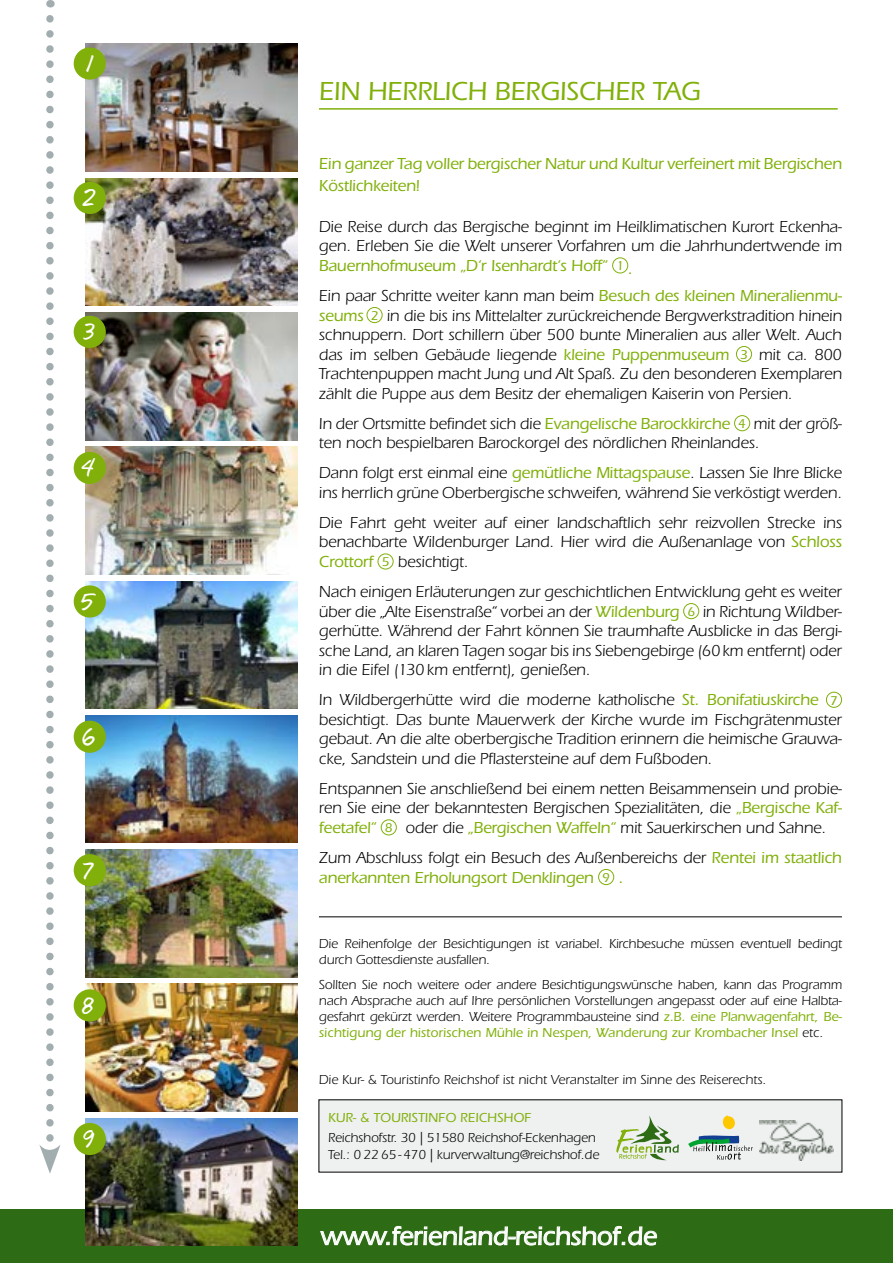
<style>
.page{position:relative;width:893px;height:1263px;background:#fff}
.page>*{position:absolute;margin:0;border:0;box-sizing:border-box;transform-origin:0 0}
.t1{font:500 27px "Itc Eras";letter-spacing:-.01em;color:#80b009}
.t2{font:500 26.55px "Itc Eras";letter-spacing:-.01em;color:#fff}
.t3{font:21.15px "Annifont";color:#fff;scale:.9 1}
.t4{font:16.5px/19.5px "ITC Eras Std";letter-spacing:-.01em;color:#000}
.t5{font:500 16.5px/22.5px "Itc Eras";letter-spacing:-.015em;color:#80b009}
.t6{font:13.5px/16.2px "ITC Eras Std";letter-spacing:-.01em;color:#000}
.t7{font:500 13.5px "Itc Eras";color:#80b009}
.s1{font-size:13.2px}
.s2{font-family:"Itc Eras";font-weight:500;color:#80b009}
.s3{font-family:"Itc Eras";font-weight:500;font-size:13.2px;color:#80b009}
.s4{font-family:"ITC Eras Std";font-weight:400;color:#000}
</style>
<div class="page">
<div style="left:319px;top:1100px;width:523px;height:72px;background:#eff0f0"></div>
<div style="left:612px;top:257px;width:16px;height:16px;border:1px solid #80b009;border-radius:50%"></div>
<div style="left:367px;top:307px;width:15px;height:16px;border:1px solid #80b009;border-radius:50%"></div>
<div style="left:736px;top:346px;width:16px;height:16px;border:1px solid #80b009;border-radius:50%"></div>
<div style="left:734px;top:415px;width:16px;height:16px;border:1px solid #80b009;border-radius:50%"></div>
<div style="left:378px;top:553px;width:15px;height:16px;border:1px solid #80b009;border-radius:50%"></div>
<div style="left:683px;top:603px;width:16px;height:16px;border:1px solid #80b009;border-radius:50%"></div>
<div style="left:826px;top:692px;width:16px;height:16px;border:1px solid #80b009;border-radius:50%"></div>
<div style="left:381px;top:819px;width:16px;height:16px;border:1px solid #80b009;border-radius:50%"></div>
<div style="left:598px;top:869px;width:16px;height:16px;border:1px solid #80b009;border-radius:50%"></div>
<hr style="left:319px;top:108px;width:519px;height:2px;background:#80b009">
<hr style="left:319px;top:916px;width:523px;height:1px;background:#000">
<div style="left:0;top:1210px;width:893px;height:53px;background:#2d6c15"></div>
<svg style="left:320px;top:1226px;width:337px;height:19px"></svg>
<svg style="left:39px;top:19px;width:22px;height:1155px"></svg>
<img style="left:85px;top:581px;width:213px;height:127px">
<img style="left:85px;top:1118px;width:213px;height:127px">
<img style="left:85px;top:715px;width:213px;height:128px">
<img style="left:85px;top:849px;width:213px;height:128px">
<img style="left:85px;top:984px;width:213px;height:127px">
<img style="left:85px;top:312px;width:213px;height:128px">
<img style="left:85px;top:447px;width:213px;height:127px">
<img style="left:85px;top:178px;width:213px;height:128px">
<img style="left:85px;top:44px;width:213px;height:127px">
<div style="left:74px;top:182px;width:32px;height:32px;background:#80b009;border-radius:50%"></div>
<div style="left:74px;top:47px;width:32px;height:33px;background:#80b009;border-radius:50%"></div>
<div style="left:74px;top:316px;width:32px;height:32px;background:#80b009;border-radius:50%"></div>
<div style="left:74px;top:452px;width:32px;height:32px;background:#80b009;border-radius:50%"></div>
<div style="left:74px;top:585px;width:32px;height:32px;background:#80b009;border-radius:50%"></div>
<div style="left:74px;top:721px;width:32px;height:32px;background:#80b009;border-radius:50%"></div>
<div style="left:74px;top:854px;width:32px;height:32px;background:#80b009;border-radius:50%"></div>
<div style="left:74px;top:989px;width:32px;height:32px;background:#80b009;border-radius:50%"></div>
<div style="left:74px;top:1123px;width:32px;height:32px;background:#80b009;border-radius:50%"></div>
<svg style="left:688px;top:1115px;width:65px;height:45px"></svg>
<svg style="left:616px;top:1115px;width:63px;height:45px"></svg>
<svg style="left:759px;top:1120px;width:44px;height:41px"></svg>
<img style="left:760px;top:1121px;width:73px;height:39px">
<p class="t3" style="left:81px;top:46px;width:16px">1</p>
<p class="t3" style="left:79px;top:181px;width:20px">2</p>
<p class="t3" style="left:80px;top:315px;width:19px">3</p>
<p class="t3" style="left:80px;top:451px;width:20px">4</p>
<p class="t3" style="left:79px;top:584px;width:22px">5</p>
<p class="t3" style="left:80px;top:720px;width:19px">6</p>
<p class="t3" style="left:81px;top:853px;width:17px">7</p>
<p class="t3" style="left:81px;top:988px;width:17px">8</p>
<p class="t3" style="left:81px;top:1122px;width:18px">9</p>
<h1 class="t1" style="left:319px;top:76px;width:383px">EIN HERRLICH BERGISCHER TAG</h1>
<p class="t5" style="left:319px;top:152px;width:524px">Ein ganzer Tag voller bergischer Natur und Kultur verfeinert mit Bergischen<br>Köstlichkeiten!</p>
<p class="t4" style="left:319px;top:217px;width:525px">Die Reise durch das Bergische beginnt im Heilklimatischen Kurort Eckenha&shy;gen. Erleben Sie die Welt unserer Vorfahren um die Jahrhundertwende im</p>
<p class="t5" style="left:319px;top:254px;width:315px">Bauernhofmuseum „D‘r Isenhardt‘s Hoff“ <span class="s1">1</span> .</p>
<p class="t4" style="left:319px;top:286px;width:525px;text-align:justify">Ein paar Schritte weiter kann man beim <span class="s2">Besuch des kleinen Mineralienmu&shy;seums</span> <span class="s3">2</span> in die bis ins Mittelalter zurückreichende Bergwerkstradition hinein schnuppern. Dort schillern über 500 bunte Mineralien aus aller Welt. Auch das im selben Gebäude liegende <span class="s2">kleine Puppenmuseum</span> <span class="s3">3</span> mit ca. 800<br>Trachtenpuppen macht Jung und Alt Spaß. Zu den besonderen Exemplaren zählt die Puppe aus dem Besitz der ehemaligen Kaiserin von Persien.</p>
<p class="t4" style="left:319px;top:414px;width:525px">In der Ortsmitte befindet sich die <span class="s2">Evangelische Barockkirche</span> <span class="s3">4</span> mit der größ&shy;ten noch bespielbaren Barockorgel des nördlichen Rheinlandes.</p>
<p class="t4" style="left:319px;top:463px;width:525px">Dann folgt erst einmal eine <span class="s2">gemütliche Mittagspause</span>. Lassen Sie Ihre Blicke ins herrlich grüne Oberbergische schweifen, während Sie verköstigt werden.</p>
<p class="t4" style="left:319px;top:513px;width:525px;text-align:justify">Die Fahrt geht weiter auf einer landschaftlich sehr reizvollen Strecke ins benachbarte Wildenburger Land. Hier wird die Außenanlage von <span class="s2">Schloss Crottorf</span> <span class="s3">5</span> besichtigt.</p>
<p class="t4" style="left:319px;top:582px;width:525px;text-align:justify">Nach einigen Erläuterungen zur geschichtlichen Entwicklung geht es weiter über die „Alte Eisenstraße“ vorbei an der <span class="s2">Wildenburg</span> <span class="s3">6</span> in Richtung Wildber&shy;gerhütte. Während der Fahrt können Sie traumhafte Ausblicke in das Bergi&shy;sche Land, an klaren Tagen sogar bis ins Siebengebirge (60 km entfernt) oder in die Eifel (130 km entfernt), genießen.</p>
<p class="t4" style="left:319px;top:690px;width:525px">In Wildbergerhütte wird die moderne katholische <span class="s2">St. Bonifatiuskirche</span> <span class="s3">7 </span>besichtigt. Das bunte Mauerwerk der Kirche wurde im Fischgrätenmuster gebaut. An die alte oberbergische Tradition erinnern die heimische Grauwa&shy;cke, Sandstein und die Pflastersteine auf dem Fußboden.</p>
<p class="t4" style="left:319px;top:779px;width:525px;text-align:justify">Entspannen Sie anschließend bei einem netten Beisammensein und probie&shy;ren Sie eine der bekanntesten Bergischen Spezialitäten, die <span class="s2">„Bergische Kaf&shy;feetafel“</span> <span class="s3">8</span> oder die <span class="s2">„Bergischen Waffeln“</span> mit Sauerkirschen und Sahne.</p>
<p class="t4" style="left:319px;top:848px;width:524px">Zum Abschluss folgt ein Besuch des Außenbereichs der <span class="s2">Rentei im staatlich</span></p>
<p class="t5" style="left:319px;top:866px;width:306px">anerkannten Erholungsort Denklingen <span class="s1">9</span> .</p>
<p class="t6" style="left:319px;top:935px;width:525px">Die Reihenfolge der Besichtigungen ist variabel. Kirchbesuche müssen eventuell bedingt durch Gottesdienste ausfallen.</p>
<p class="t6" style="left:319px;top:976px;width:525px;text-align:justify">Sollten Sie noch weitere oder andere Besichtigungswünsche haben, kann das Programm nach Absprache auch auf Ihre persönlichen Vorstellungen angepasst oder auf eine Halbta&shy;gesfahrt gekürzt werden. Weitere Programmbausteine sind <span class="s2">z.B. eine Planwagenfahrt, Be-</span></p>
<p class="t7" style="left:319px;top:1025px;width:506px">sichtigung der historischen Mühle in Nespen, Wanderung zur Krombacher Insel <span class="s4">etc.</span></p>
<p class="t6" style="left:319px;top:1071px;width:449px">Die Kur- &amp; Touristinfo Reichshof ist nicht Veranstalter im Sinne des Reiserechts.</p>
<p class="t7" style="left:328px;top:1110px;width:205px">KUR- &amp; TOURISTINFO REICHSHOF</p>
<p class="t6" style="left:328px;top:1130px;width:273px">Reichshofstr. 30 | 51580 Reichshof-Eckenhagen<br>Tel.: 0 22 65- 470 | kurverwaltung@reichshof.de</p>
<h2 class="t2" style="left:320px;top:1221px;width:338px">www.ferienland-reichshof.de</h2>
</div>
